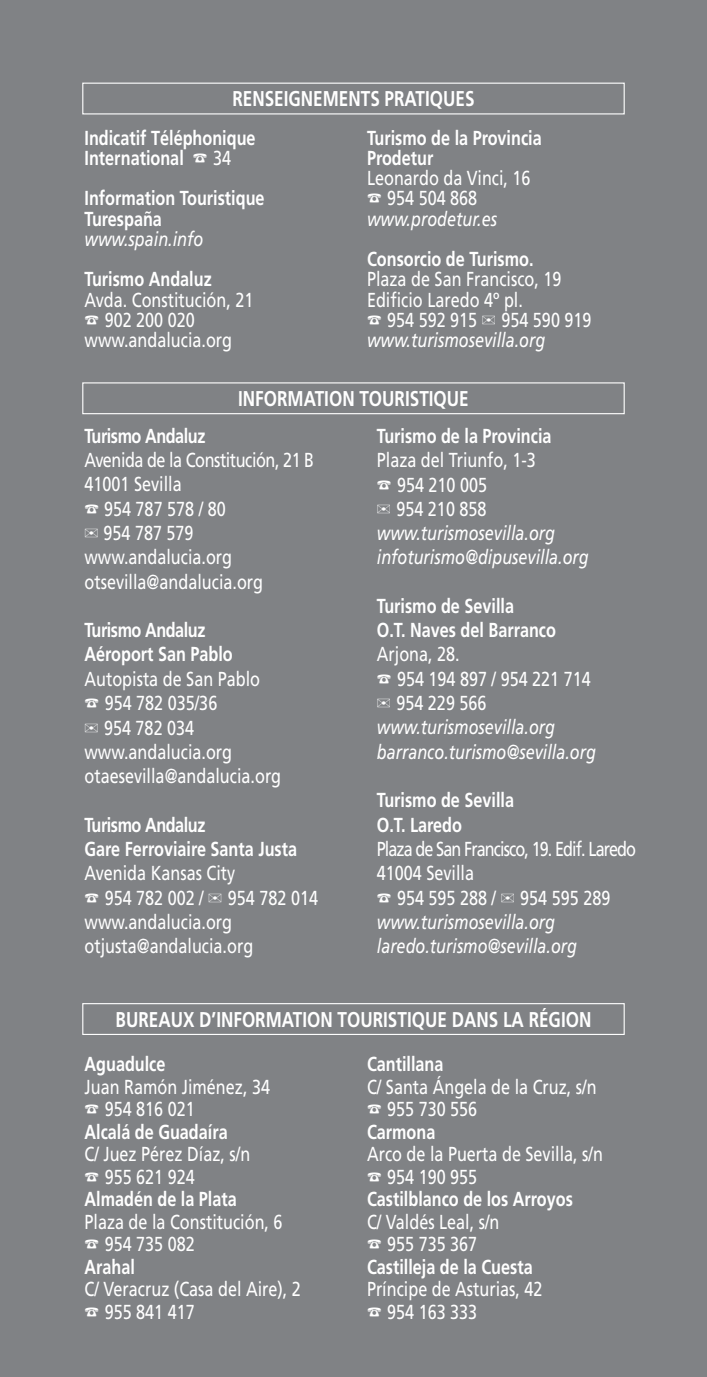
<style>
.page{position:relative;width:707px;height:1377px;background:#fff}
.page>*{position:absolute;margin:0;border:0;box-sizing:border-box;transform-origin:0 0}
.t1{font:700 21.38px "Frutiger";color:#fff;scale:.8 1}
.t2{font:20.25px/22.5px "Frutiger";color:#fff;scale:.8 1}
.t3{font:700 20.25px/20.2px "Frutiger";color:#fff;scale:.8 1}
.t4{font:italic 20.25px/24.3px "Frutiger";color:#fff;scale:.8 1}
.t5{font:20.25px/24.3px "Frutiger";letter-spacing:-.055em;color:#fff;scale:.8 1}
.t6{font:700 20.25px/24.3px "Frutiger";letter-spacing:-.02em;color:#fff;scale:.8 1}
.t7{font:700 20.25px "Frutiger";letter-spacing:-.03em;color:#fff;scale:.8 1}
.s1{font-weight:400}
.s2{font-style:italic}
.s3{font-style:normal}
.s4{font-weight:700}
</style>
<div class="page">
<div style="left:0;top:0;width:706px;height:1377px;background:#808285"></div>
<div style="left:82px;top:83px;width:542px;height:31px;border:1px solid #fff"></div>
<div style="left:82px;top:382px;width:542px;height:32px;border:1px solid #fff"></div>
<div style="left:82px;top:1003px;width:542px;height:32px;border:1px solid #fff"></div>
<p class="t1" style="left:232px;top:90px;width:304px">RENSEIGNEMENTS PRATIQUES</p>
<p class="t3" style="left:84px;top:129px;width:215px">Indicatif Téléphonique<br>International ☎ <span class="s1">34</span></p>
<p class="t3" style="left:84px;top:190px;width:226px">Information Touristique<br>Turespaña</p>
<p class="t4" style="left:84px;top:228px;width:150px">www.spain.info</p>
<p class="t3" style="left:84px;top:271px;width:160px">Turismo Andaluz</p>
<p class="t2" style="left:84px;top:291px;width:212px;line-height:20.2px">Avda. Constitución, 21 ☎ 902 200 020 www.andalucia.org</p>
<p class="t3" style="left:367px;top:129px;width:220px">Turismo de la Provincia<br>Prodetur</p>
<p class="t2" style="left:367px;top:170px;width:206px;line-height:20.2px">Leonardo da Vinci, 16 ☎ 954 504 868 <span class="s2">www.prodetur.es</span></p>
<p class="t3" style="left:367px;top:251px;width:210px">Consorcio de Turismo.</p>
<p class="t2" style="left:367px;top:271px;width:282px;line-height:20.2px">Plaza de San Francisco, 19<br>Edificio Laredo 4º pl.<br>☎ 954 592 915 ✉ 954 590 919 <span class="s2">www.turismosevilla.org</span></p>
<p class="t1" style="left:238px;top:390px;width:290px">INFORMATION TOURISTIQUE</p>
<p class="t7" style="left:84px;top:428px;width:153px">Turismo Andaluz</p>
<p class="t2" style="left:84px;top:449px;width:288px;line-height:24.3px">Avenida de la Constitución, 21 B<br>41001 Sevilla<br>☎ 954 787 578 / 80<br>✉ 954 787 579 www.andalucia.org otsevilla@andalucia.org</p>
<p class="t6" style="left:84px;top:619px;width:187px">Turismo Andaluz<br>Aéroport San Pablo</p>
<p class="t2" style="left:84px;top:668px;width:247px;line-height:24.3px">Autopista de San Pablo<br>☎ 954 782 035/36<br>✉ 954 782 034 www.andalucia.org otaesevilla@andalucia.org</p>
<p class="t3" style="left:84px;top:814px;width:267px;line-height:24.3px">Turismo Andaluz<br>Gare Ferroviaire Santa Justa</p>
<p class="t2" style="left:84px;top:862px;width:293px;line-height:24.3px">Avenida Kansas City<br>☎ 954 782 002 / ✉ 954 782 014 www.andalucia.org otjusta@andalucia.org</p>
<p class="t3" style="left:377px;top:427px;width:220px">Turismo de la Provincia</p>
<p class="t4" style="left:377px;top:449px;width:266px"><span class="s3">Plaza del Triunfo, 1-3<br></span>☎ <span class="s3">954 210 005<br></span>✉ <span class="s3">954 210 858 </span>www.turismosevilla.org infoturismo@dipusevilla.org</p>
<p class="t3" style="left:377px;top:595px;width:225px;line-height:24.3px">Turismo de Sevilla<br>O.T. Naves del Barranco</p>
<p class="t4" style="left:377px;top:644px;width:275px"><span class="s3">Arjona, 28.<br></span>☎ <span class="s3">954 194 897 / 954 221 714 </span>✉ <span class="s3">954 229 566 </span>www.turismosevilla.org barranco.turismo@sevilla.org</p>
<p class="t3" style="left:377px;top:790px;width:173px;line-height:24.3px">Turismo de Sevilla<br>O.T. Laredo</p>
<p class="t5" style="left:377px;top:838px;width:326px">Plaza de San Francisco, 19. Edif. Laredo<br>41004 Sevilla<br>☎ 954 595 288 / ✉ 954 595 289 <span class="s2">www.turismosevilla.org laredo.turismo@sevilla.org</span></p>
<p class="t1" style="left:116px;top:1011px;width:596px">BUREAUX D’INFORMATION TOURISTIQUE DANS LA RÉGION</p>
<p class="t3" style="left:84px;top:1056px;width:103px">Aguadulce</p>
<p class="t2" style="left:84px;top:1077px;width:233px">Juan Ramón Jiménez, 34 ☎ 954 816 021<br><span class="s4">Alcalá de Guadaíra</span></p>
<p class="t2" style="left:84px;top:1145px;width:209px">C/ Juez Pérez Díaz, s/n ☎ 955 621 924<br><span class="s4">Almadén de la Plata</span></p>
<p class="t2" style="left:84px;top:1212px;width:249px">Plaza de la Constitución, 6 ☎ 954 735 082<br><span class="s4">Arahal</span></p>
<p class="t2" style="left:84px;top:1280px;width:272px">C/ Veracruz (Casa del Aire), 2 ☎ 955 841 417</p>
<p class="t3" style="left:367px;top:1056px;width:97px">Cantillana</p>
<p class="t2" style="left:367px;top:1077px;width:288px">C/ Santa Ángela de la Cruz, s/n ☎ 955 730 556<br><span class="s4">Carmona</span></p>
<p class="t2" style="left:367px;top:1145px;width:296px">Arco de la Puerta de Sevilla, s/n ☎ 954 190 955<br><span class="s4">Castilblanco de los Arroyos</span></p>
<p class="t2" style="left:367px;top:1212px;width:209px">C/ Valdés Leal, s/n<br>☎ 955 735 367<br><span class="s4">Castilleja de la Cuesta</span></p>
<p class="t2" style="left:367px;top:1280px;width:221px">Príncipe de Asturias, 42 ☎ 954 163 333</p>
</div>
